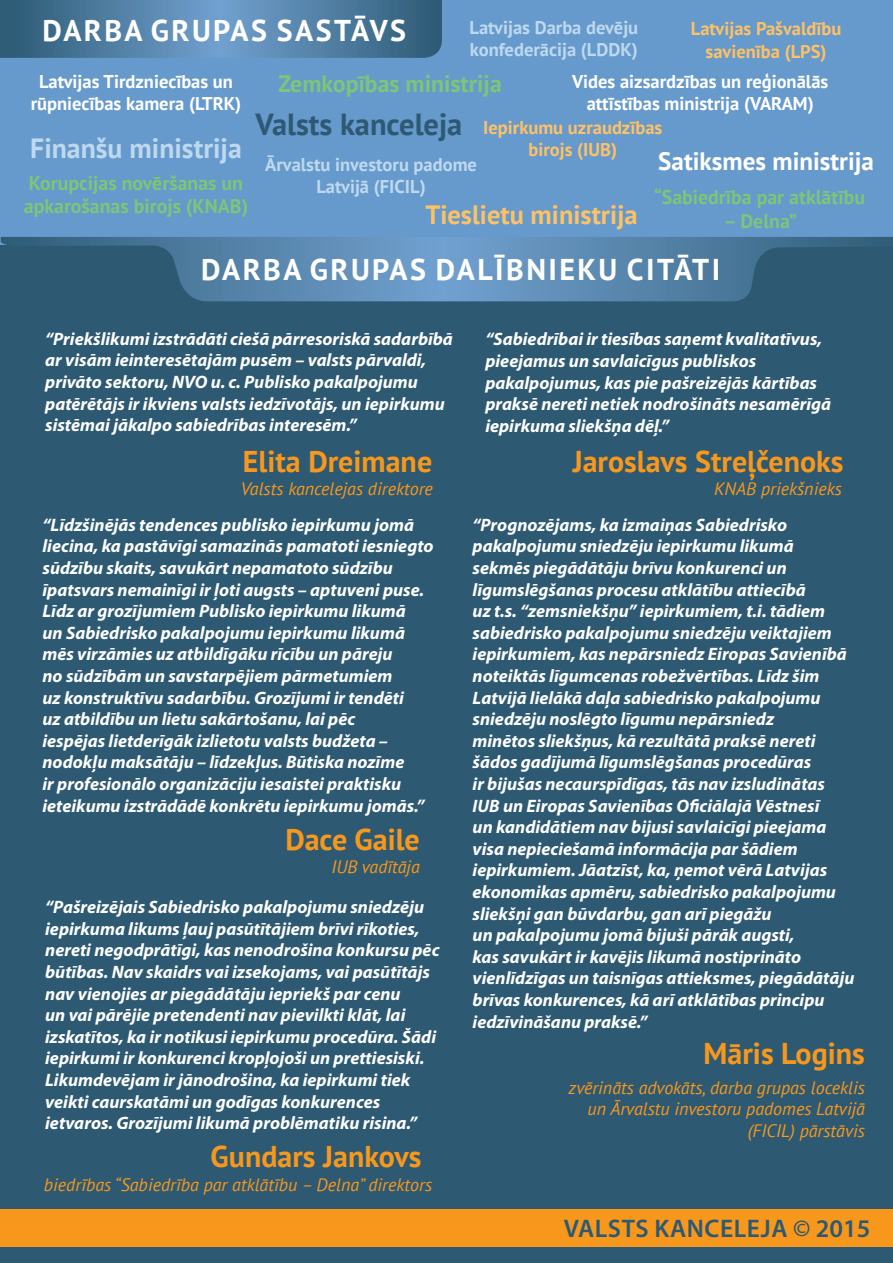
<style>
.page{position:relative;width:893px;height:1263px;background:#fff}
.page>*{position:absolute;margin:0;border:0;box-sizing:border-box;transform-origin:0 0}
.t1{font:700 30.45px "PT Sans";color:#2d5973}
.t2{font:700 30px "PT Sans";color:#f7981d}
.t3{font:700 30px "PT Sans";letter-spacing:.08em;color:#fff}
.t4{font:700 27.75px "PT Sans";color:#bed9ee}
.t5{font:700 26.4px "PT Sans";color:#fdc266}
.t6{font:600 25.5px "Myriad Pro";letter-spacing:.02em;color:#2d5973}
.t7{font:700 25.05px "PT Sans";color:#fff}
.t8{font:700 23.85px "PT Sans";color:#7dc579}
.t9{font:700 19.8px/23.9px "PT Sans";color:#7dc579}
.t10{font:700 18.45px/22.2px "PT Sans";color:#fff;text-align:center}
.t11{font:700 18.45px/22.2px "PT Sans";color:#bed9ee}
.t12{font:700 18.45px/22.2px "PT Sans";color:#fdc266;text-align:center}
.t13{font:italic 700 18px/21.6px "Myriad Pro";color:#fff}
.t14{font:italic 18px/21.6px "PT Sans";color:#f7981d;text-align:right}
</style>
<div class="page">
<div style="left:1px;top:240px;width:892px;height:1023px;background:#2d5973"></div>
<div style="left:0;top:1209px;width:893px;height:37px;background:#f7981d"></div>
<div style="left:1px;top:0;width:892px;height:244px;background:#69c"></div>
<svg style="left:0;top:0;width:442px;height:920px"></svg>
<svg style="left:1px;top:237px;width:892px;height:64px"></svg>
<h2 class="t3" style="left:42px;top:11px;width:149px">Darba grup</h2>
<h2 class="t3" style="left:231px;top:11px;width:174px">as sastāvs</h2>
<p class="t11" style="left:469px;top:16px;width:170px">Latvijas Darba devēju konfederācija (LDDK)</p>
<h3 class="t8" style="left:278px;top:68px;width:225px">Zemkopības ministrija</h3>
<p class="t12" style="left:691px;top:18px;width:152px">Latvijas Pašvaldību savienība (LPS)</p>
<p class="t10" style="left:572px;top:70px;width:258px">Vides aizsardzības un reģionālās attīstības ministrija (VARAM)</p>
<p class="t10" style="left:31px;top:70px;width:212px">Latvijas Tirdzniecības un rūpniecības kamera (LTRK)</p>
<h1 class="t1" style="left:255px;top:104px;width:208px">Valsts kanceleja</h1>
<p class="t12" style="left:483px;top:116px;width:181px">Iepirkumu uzraudzības birojs (IUB)</p>
<h3 class="t4" style="left:30px;top:130px;width:213px">Finanšu ministrija</h3>
<h3 class="t7" style="left:658px;top:144px;width:217px">Satiksmes ministrija</h3>
<p class="t11" style="left:265px;top:153px;width:213px;text-align:center">Ārvalstu investoru padome<br>Latvijā (FICIL)</p>
<p class="t9" style="left:24px;top:170px;width:226px">Korupcijas novēršanas un apkarošanas birojs (KNAB)</p>
<p class="t9" style="left:654px;top:185px;width:212px">“Sabiedrība par atklātību</p>
<p class="t9" style="left:724px;top:209px;width:74px">– Delna”</p>
<h3 class="t5" style="left:425px;top:197px;width:214px">Tieslietu ministrija</h3>
<h2 class="t3" style="left:201px;top:250px;width:149px">Darba grup</h2>
<h2 class="t3" style="left:389px;top:250px;width:156px">as dalībnieku</h2>
<h2 class="t3" style="left:627px;top:250px;width:35px">citāti</h2>
<p class="t13" style="left:45px;top:327px;width:409px">“Priekšlikumi izstrādāti ciešā pārresoriskā sadarbībā ar visām ieinteresētajām pusēm – valsts pārvaldi, privāto sektoru, NVO u. c. Publisko pakalpojumu patērētājs ir ikviens valsts iedzīvotājs, un iepirkumu sistēmai jākalpo sabiedrības interesēm.”</p>
<p class="t13" style="left:485px;top:328px;width:347px">“Sabiedrībai ir tiesības saņemt kvalitatīvus, pieejamus un savlaicīgus publiskos pakalpojumus, kas pie pašreizējās kārtības praksē nereti netiek nodrošināts nesamērīgā iepirkuma sliekšņa dēļ.”</p>
<h2 class="t2" style="left:243px;top:441px;width:191px">Elita Dreimane</h2>
<h2 class="t2" style="left:573px;top:441px;width:272px">Jaroslavs Streļčenoks</h2>
<p class="t13" style="left:43px;top:513px;width:393px">“Līdzšinējās tendences publisko iepirkumu jomā liecina, ka pastāvīgi samazinās pamatoti iesniegto sūdzību skaits, savukārt nepamatoto sūdzību īpatsvars nemainīgi ir ļoti augsts – aptuveni puse.<br>Līdz ar grozījumiem Publisko iepirkumu likumā<br>un Sabiedrisko pakalpojumu iepirkumu likumā mēs virzāmies uz atbildīgāku rīcību un pāreju<br>no sūdzībām un savstarpējiem pārmetumiem<br>uz konstruktīvu sadarbību. Grozījumi ir tendēti<br>uz atbildību un lietu sakārtošanu, lai pēc<br>iespējas lietderīgāk izlietotu valsts budžeta – nodokļu maksātāju – līdzekļus. Būtiska nozīme<br>ir profesionālo organizāciju iesaistei praktisku ieteikumu izstrādādē konkrētu iepirkumu jomās.”</p>
<p class="t14" style="left:241px;top:478px;width:194px">Valsts kancelejas direktore</p>
<p class="t14" style="left:714px;top:478px;width:129px">KNAB priekšnieks</p>
<p class="t13" style="left:473px;top:513px;width:383px">“Prognozējams, ka izmaiņas Sabiedrisko pakalpojumu sniedzēju iepirkumu likumā sekmēs piegādātāju brīvu konkurenci un līgumslēgšanas procesu atklātību attiecībā<br>uz t.s. “zemsniekšņu” iepirkumiem, t.i. tādiem sabiedrisko pakalpojumu sniedzēju veiktajiem iepirkumiem, kas nepārsniedz Eiropas Savienībā noteiktās līgumcenas robežvērtības. Līdz šim Latvijā lielākā daļa sabiedrisko pakalpojumu sniedzēju noslēgto līgumu nepārsniedz<br>minētos sliekšņus, kā rezultātā praksē nereti šādos gadījumā līgumslēgšanas procedūras<br>ir bijušas necaurspīdīgas, tās nav izsludinātas IUB un Eiropas Savienības Oficiālajā Vēstnesī<br>un kandidātiem nav bijusi savlaicīgi pieejama visa nepieciešamā informācija par šādiem iepirkumiem. Jāatzīst, ka, ņemot vērā Latvijas ekonomikas apmēru, sabiedrisko pakalpojumu sliekšņi gan būvdarbu, gan arī piegāžu<br>un pakalpojumu jomā bijuši pārāk augsti,<br>kas savukārt ir kavējis likumā nostiprināto vienlīdzīgas un taisnīgas attieksmes, piegādātāju brīvas konkurences, kā arī atklātības principu iedzīvināšanu praksē.”</p>
<h2 class="t2" style="left:285px;top:819px;width:136px">Dace Gaile</h2>
<p class="t14" style="left:331px;top:856px;width:90px">IUB vadītāja</p>
<p class="t13" style="left:45px;top:896px;width:396px">“Pašreizējais Sabiedrisko pakalpojumu sniedzēju iepirkuma likums ļauj pasūtītājiem brīvi rīkoties, nereti negodprātīgi, kas nenodrošina konkursu pēc būtības. Nav skaidrs vai izsekojams, vai pasūtītājs nav vienojies ar piegādātāju iepriekš par cenu<br>un vai pārējie pretendenti nav pievilkti klāt, lai izskatītos, ka ir notikusi iepirkumu procedūra. Šādi iepirkumi ir konkurenci kropļojoši un prettiesiski.<br>Likumdevējam ir jānodrošina, ka iepirkumi tiek veikti caurskatāmi un godīgas konkurences ietvaros. Grozījumi likumā problēmatiku risina.”</p>
<h2 class="t2" style="left:703px;top:1033px;width:163px">Māris Logins</h2>
<p class="t14" style="left:569px;top:1076px;width:298px">zvērināts advokāts, darba grupas loceklis un Ārvalstu investoru padomes Latvijā (FICIL) pārstāvis</p>
<h2 class="t2" style="left:211px;top:1137px;width:212px">Gundars Jankovs</h2>
<p class="t14" style="left:44px;top:1173px;width:390px">biedrības “Sabiedrība par atklātību – Delna” direktors</p>
<h3 class="t6" style="left:564px;top:1212px;width:308px">VALSTS KANCELEJA © 2015</h3>
</div>
